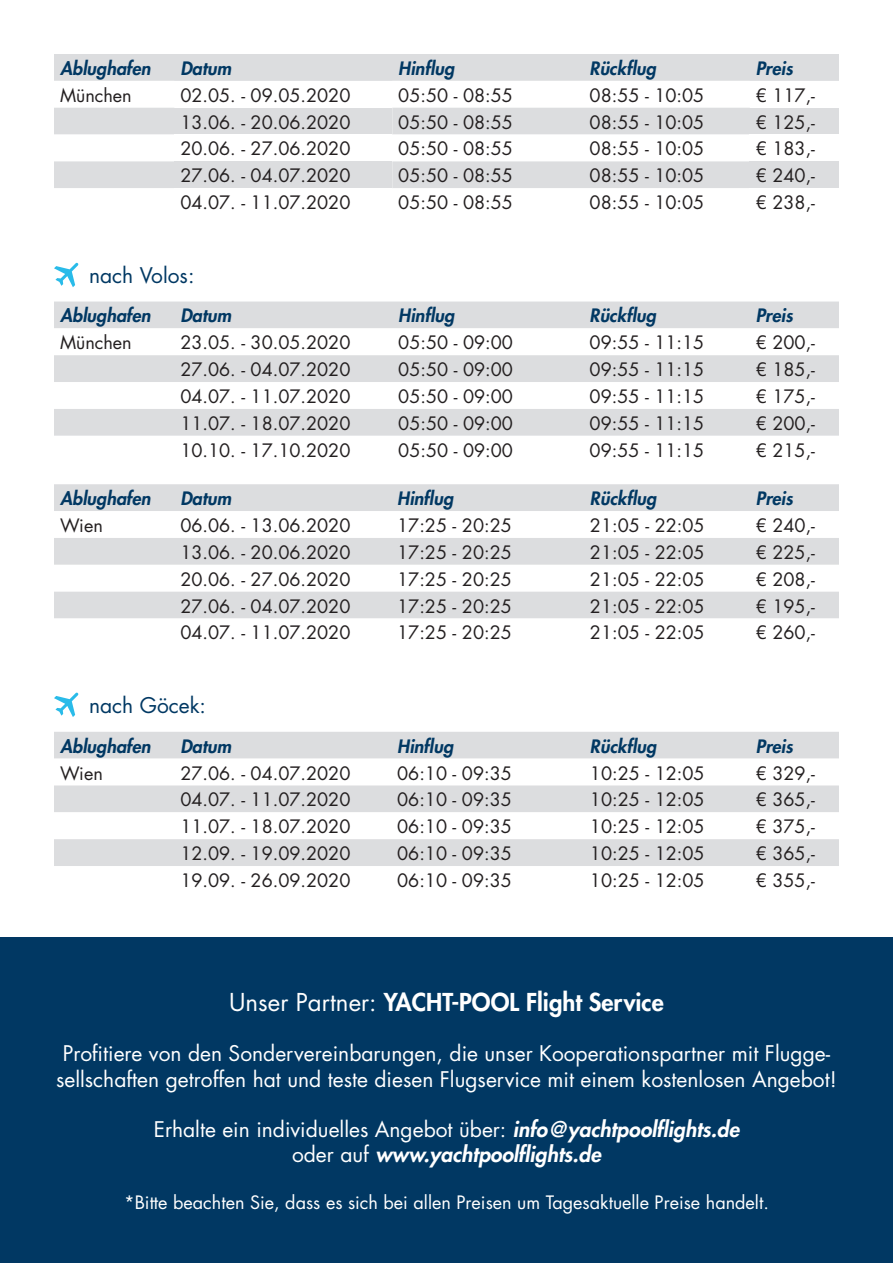
<style>
.page{position:relative;width:893px;height:1263px;background:#fff}
.page>*{position:absolute;margin:0;border:0;box-sizing:border-box;transform-origin:0 0}
.t1{font:800 24px "Futura Std";color:#fff}
.t2{font:21px/25.2px "Futura Std";color:#fff;text-align:center}
.t3{font:italic 800 21px "Futura Std";color:#fff}
.t4{font:21px "Futura Std";color:#013863}
.t5{font:18px "Futura Std";color:#231f20}
.t6{font:italic 800 18px "Futura Std";color:#013863}
.t7{font:18px "Futura Std";color:#fff}
.s1{font-weight:400}
.s2{font-weight:800;font-style:italic}
.s3{font-weight:400;font-style:normal}
</style>
<div class="page">
<svg style="left:54px;top:54px;width:785px;height:134px"></svg>
<svg style="left:54px;top:302px;width:785px;height:134px"></svg>
<svg style="left:54px;top:484px;width:785px;height:134px"></svg>
<svg style="left:54px;top:732px;width:785px;height:134px"></svg>
<svg style="left:54px;top:262px;width:25px;height:25px"></svg>
<svg style="left:54px;top:692px;width:25px;height:25px"></svg>
<div style="left:0;top:937px;width:893px;height:326px;background:#013863"></div>
<p class="t6" style="left:60px;top:57px;width:92px">Ablughafen</p>
<p class="t6" style="left:180px;top:57px;width:52px">Datum</p>
<p class="t6" style="left:398px;top:57px;width:57px">Hinflug</p>
<p class="t6" style="left:590px;top:57px;width:68px">Rückflug</p>
<p class="t6" style="left:756px;top:57px;width:39px">Preis</p>
<p class="t5" style="left:60px;top:84px;width:73px">München</p>
<p class="t5" style="left:180px;top:84px;width:172px">02.05. - 09.05.2020</p>
<p class="t5" style="left:398px;top:84px;width:116px">05:50 - 08:55</p>
<p class="t5" style="left:590px;top:84px;width:116px">08:55 - 10:05</p>
<p class="t5" style="left:756px;top:84px;width:61px">€ 117,-</p>
<p class="t5" style="left:180px;top:110px;width:172px">13.06. - 20.06.2020</p>
<p class="t5" style="left:398px;top:110px;width:116px">05:50 - 08:55</p>
<p class="t5" style="left:590px;top:110px;width:116px">08:55 - 10:05</p>
<p class="t5" style="left:756px;top:110px;width:61px">€ 125,-</p>
<p class="t5" style="left:180px;top:137px;width:172px">20.06. - 27.06.2020</p>
<p class="t5" style="left:398px;top:137px;width:116px">05:50 - 08:55</p>
<p class="t5" style="left:590px;top:137px;width:116px">08:55 - 10:05</p>
<p class="t5" style="left:756px;top:137px;width:61px">€ 183,-</p>
<p class="t5" style="left:180px;top:164px;width:172px">27.06. - 04.07.2020</p>
<p class="t5" style="left:398px;top:164px;width:116px">05:50 - 08:55</p>
<p class="t5" style="left:590px;top:164px;width:116px">08:55 - 10:05</p>
<p class="t5" style="left:756px;top:164px;width:61px">€ 240,-</p>
<p class="t5" style="left:180px;top:191px;width:172px">04.07. - 11.07.2020</p>
<p class="t5" style="left:398px;top:191px;width:116px">05:50 - 08:55</p>
<p class="t5" style="left:590px;top:191px;width:116px">08:55 - 10:05</p>
<p class="t5" style="left:756px;top:191px;width:61px">€ 238,-</p>
<p class="t4" style="left:89px;top:262px;width:107px">nach Volos:</p>
<p class="t6" style="left:60px;top:304px;width:92px">Ablughafen</p>
<p class="t6" style="left:180px;top:304px;width:52px">Datum</p>
<p class="t6" style="left:398px;top:304px;width:57px">Hinflug</p>
<p class="t6" style="left:590px;top:304px;width:68px">Rückflug</p>
<p class="t6" style="left:756px;top:304px;width:39px">Preis</p>
<p class="t5" style="left:60px;top:331px;width:73px">München</p>
<p class="t5" style="left:180px;top:331px;width:172px">23.05. - 30.05.2020</p>
<p class="t5" style="left:398px;top:331px;width:116px">05:50 - 09:00</p>
<p class="t5" style="left:590px;top:331px;width:116px">09:55 - 11:15</p>
<p class="t5" style="left:756px;top:331px;width:61px">€ 200,-</p>
<p class="t5" style="left:180px;top:358px;width:172px">27.06. - 04.07.2020</p>
<p class="t5" style="left:398px;top:358px;width:116px">05:50 - 09:00</p>
<p class="t5" style="left:590px;top:358px;width:116px">09:55 - 11:15</p>
<p class="t5" style="left:756px;top:358px;width:61px">€ 185,-</p>
<p class="t5" style="left:180px;top:385px;width:172px">04.07. - 11.07.2020</p>
<p class="t5" style="left:398px;top:385px;width:116px">05:50 - 09:00</p>
<p class="t5" style="left:590px;top:385px;width:116px">09:55 - 11:15</p>
<p class="t5" style="left:756px;top:385px;width:61px">€ 175,-</p>
<p class="t5" style="left:180px;top:412px;width:172px">11.07. - 18.07.2020</p>
<p class="t5" style="left:398px;top:412px;width:116px">05:50 - 09:00</p>
<p class="t5" style="left:590px;top:412px;width:116px">09:55 - 11:15</p>
<p class="t5" style="left:756px;top:412px;width:61px">€ 200,-</p>
<p class="t5" style="left:180px;top:438px;width:172px">10.10. - 17.10.2020</p>
<p class="t5" style="left:398px;top:438px;width:116px">05:50 - 09:00</p>
<p class="t5" style="left:590px;top:438px;width:116px">09:55 - 11:15</p>
<p class="t5" style="left:756px;top:438px;width:61px">€ 215,-</p>
<p class="t6" style="left:60px;top:487px;width:92px">Ablughafen</p>
<p class="t6" style="left:180px;top:487px;width:52px">Datum</p>
<p class="t6" style="left:397px;top:487px;width:57px">Hinflug</p>
<p class="t6" style="left:590px;top:487px;width:68px">Rückflug</p>
<p class="t6" style="left:756px;top:487px;width:39px">Preis</p>
<p class="t5" style="left:60px;top:514px;width:44px">Wien</p>
<p class="t5" style="left:180px;top:514px;width:172px">06.06. - 13.06.2020</p>
<p class="t5" style="left:397px;top:514px;width:116px">17:25 - 20:25</p>
<p class="t5" style="left:590px;top:514px;width:116px">21:05 - 22:05</p>
<p class="t5" style="left:756px;top:514px;width:61px">€ 240,-</p>
<p class="t5" style="left:180px;top:541px;width:172px">13.06. - 20.06.2020</p>
<p class="t5" style="left:397px;top:541px;width:116px">17:25 - 20:25</p>
<p class="t5" style="left:590px;top:541px;width:116px">21:05 - 22:05</p>
<p class="t5" style="left:756px;top:541px;width:61px">€ 225,-</p>
<p class="t5" style="left:180px;top:567px;width:172px">20.06. - 27.06.2020</p>
<p class="t5" style="left:397px;top:567px;width:116px">17:25 - 20:25</p>
<p class="t5" style="left:590px;top:567px;width:116px">21:05 - 22:05</p>
<p class="t5" style="left:756px;top:567px;width:61px">€ 208,-</p>
<p class="t5" style="left:180px;top:594px;width:172px">27.06. - 04.07.2020</p>
<p class="t5" style="left:397px;top:594px;width:116px">17:25 - 20:25</p>
<p class="t5" style="left:590px;top:594px;width:116px">21:05 - 22:05</p>
<p class="t5" style="left:756px;top:594px;width:61px">€ 195,-</p>
<p class="t5" style="left:180px;top:621px;width:172px">04.07. - 11.07.2020</p>
<p class="t5" style="left:397px;top:621px;width:116px">17:25 - 20:25</p>
<p class="t5" style="left:590px;top:621px;width:116px">21:05 - 22:05</p>
<p class="t5" style="left:756px;top:621px;width:61px">€ 260,-</p>
<p class="t4" style="left:89px;top:692px;width:119px">nach Göcek:</p>
<p class="t6" style="left:60px;top:735px;width:92px">Ablughafen</p>
<p class="t6" style="left:180px;top:735px;width:52px">Datum</p>
<p class="t6" style="left:397px;top:735px;width:57px">Hinflug</p>
<p class="t6" style="left:590px;top:735px;width:68px">Rückflug</p>
<p class="t6" style="left:756px;top:735px;width:39px">Preis</p>
<p class="t5" style="left:60px;top:761px;width:44px">Wien</p>
<p class="t5" style="left:180px;top:761px;width:172px">27.06. - 04.07.2020</p>
<p class="t5" style="left:397px;top:761px;width:116px">06:10 - 09:35</p>
<p class="t5" style="left:590px;top:761px;width:116px">10:25 - 12:05</p>
<p class="t5" style="left:756px;top:761px;width:61px">€ 329,-</p>
<p class="t5" style="left:180px;top:788px;width:172px">04.07. - 11.07.2020</p>
<p class="t5" style="left:397px;top:788px;width:116px">06:10 - 09:35</p>
<p class="t5" style="left:590px;top:788px;width:116px">10:25 - 12:05</p>
<p class="t5" style="left:756px;top:788px;width:61px">€ 365,-</p>
<p class="t5" style="left:180px;top:815px;width:172px">11.07. - 18.07.2020</p>
<p class="t5" style="left:397px;top:815px;width:116px">06:10 - 09:35</p>
<p class="t5" style="left:590px;top:815px;width:116px">10:25 - 12:05</p>
<p class="t5" style="left:756px;top:815px;width:61px">€ 375,-</p>
<p class="t5" style="left:180px;top:842px;width:172px">12.09. - 19.09.2020</p>
<p class="t5" style="left:397px;top:842px;width:116px">06:10 - 09:35</p>
<p class="t5" style="left:590px;top:842px;width:116px">10:25 - 12:05</p>
<p class="t5" style="left:756px;top:842px;width:61px">€ 365,-</p>
<p class="t5" style="left:180px;top:869px;width:172px">19.09. - 26.09.2020</p>
<p class="t5" style="left:397px;top:869px;width:116px">06:10 - 09:35</p>
<p class="t5" style="left:590px;top:869px;width:116px">10:25 - 12:05</p>
<p class="t5" style="left:756px;top:869px;width:61px">€ 355,-</p>
<p class="t1" style="left:229px;top:987px;width:436px"><span class="s1">Unser Partner:</span> YACHT-POOL Flight Service</p>
<p class="t2" style="left:56px;top:1041px;width:782px">Profitiere von den Sondervereinbarungen, die unser Kooperationspartner mit Flugge&shy;sellschaften getroffen hat und teste diesen Flugservice mit einem kostenlosen Angebot!</p>
<p class="t2" style="left:154px;top:1117px;width:587px">Erhalte ein individuelles Angebot über: <span class="s2">info@yachtpoolflights.de</span></p>
<p class="t3" style="left:292px;top:1141px;width:310px"><span class="s3">oder auf</span> www.yachtpoolflights.de</p>
<p class="t7" style="left:124px;top:1191px;width:646px">*Bitte beachten Sie, dass es sich bei allen Preisen um Tagesaktuelle Preise handelt.</p>
</div>
